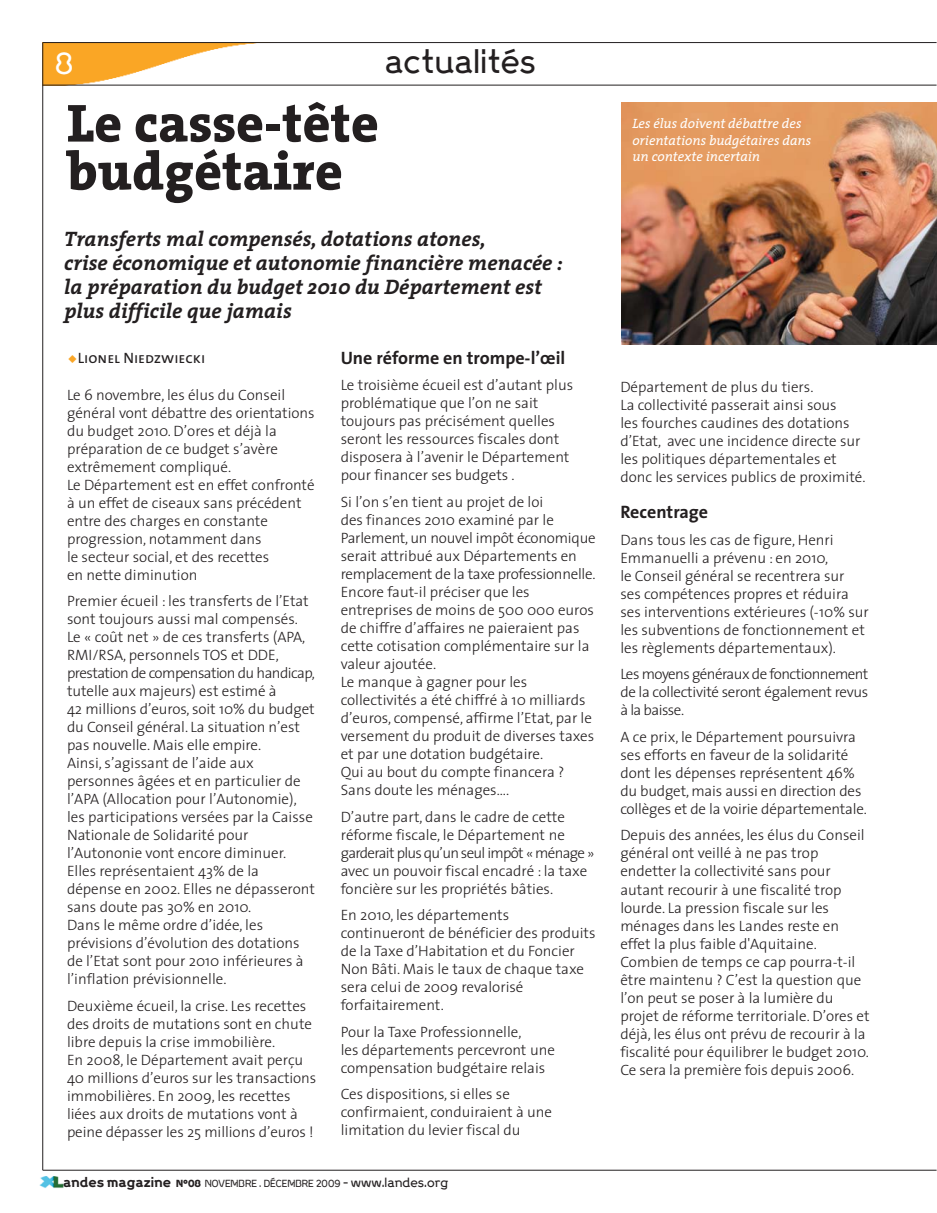
<style>
.page{position:relative;width:937px;height:1213px;background:#fff}
.page>*{position:absolute;margin:0;border:0;box-sizing:border-box;transform-origin:0 0}
.t1{font:800 54px/48px "The Serif";color:#231f20}
.t2{font:500 30px "Progress";color:#231f20}
.t3{font:500 27px "Progress";color:#fff}
.t4{font:italic 700 21px/24px "The Serif";color:#231f20}
.t5{font:700 18px "The Sans";color:#231f20}
.t6{font:300 15px/18px "The Sans";color:#231f20}
.t7{font:15px "The Sans Caps";color:#231f20}
.t8{font:italic 13.5px/16.2px "The Serif";color:#fff}
.t9{font:500 9px "Progress";color:#231f20}
.s1{font-family:"Lucida Grande";color:#faa627}
.s2{font-weight:700;font-size:12.75px}
.s3{font-weight:900}
.s4{font-size:11.85px}
</style>
<div class="page">
<img style="left:621px;top:102px;width:315px;height:242px">
<img style="left:43px;top:43px;width:234px;height:42px">
<hr style="left:43px;top:42px;width:893px;height:1px;background:#231f20">
<hr style="left:43px;top:85px;width:893px;height:1px;background:#231f20">
<hr style="left:43px;top:1169px;width:893px;height:1px;background:#231f20">
<hr style="left:42px;top:43px;width:1px;height:1126px;background:#231f20">
<img style="left:40px;top:1176px;width:24px;height:12px">
<h3 class="t3" style="left:55px;top:53px;width:20px">8</h3>
<h2 class="t2" style="left:384px;top:49px;width:152px">actualités</h2>
<h1 class="t1" style="left:67px;top:104px;width:313px">Le casse-tête budgétaire</h1>
<h3 class="t4" style="left:64px;top:229px;width:500px">Transferts mal compensés, dotations atones,<br>crise économique et autonomie financière menacée : la préparation du budget 2010 du Département est plus difficile que jamais</h3>
<p class="t7" style="left:67px;top:349px;width:140px"><span class="s1">◆</span>Lionel Niedzwiecki</p>
<p class="t6" style="left:67px;top:387px;width:249px">Le 6 novembre, les élus du Conseil général vont débattre des orientations du budget 2010. D’ores et déjà la préparation de ce budget s’avère extrêmement compliqué.<br>Le Département est en effet confronté à un effet de ciseaux sans précédent entre des charges en constante progression, notamment dans<br>le secteur social, et des recettes<br>en nette diminution</p>
<p class="t6" style="left:67px;top:593px;width:249px">Premier écueil : les transferts de l’Etat sont toujours aussi mal compensés.<br>Le « coût net » de ces transferts (APA, RMI/RSA, personnels TOS et DDE, prestation de compensation du handicap, tutelle aux majeurs) est estimé à<br>42 millions d’euros, soit 10% du budget du Conseil général. La situation n’est pas nouvelle. Mais elle empire.<br>Ainsi, s’agissant de l’aide aux personnes âgées et en particulier de l’APA (Allocation pour l’Autonomie), les participations versées par la Caisse Nationale de Solidarité pour l’Autononie vont encore diminuer.<br>Elles représentaient 43% de la dépense en 2002. Elles ne dépasseront sans doute pas 30% en 2010.<br>Dans le même ordre d’idée, les prévisions d’évolution des dotations de l’Etat sont pour 2010 inférieures à l’inflation prévisionnelle.</p>
<p class="t6" style="left:67px;top:998px;width:251px">Deuxième écueil, la crise. Les recettes des droits de mutations sont en chute libre depuis la crise immobilière.<br>En 2008, le Département avait perçu 40 millions d’euros sur les transactions immobilières. En 2009, les recettes liées aux droits de mutations vont à peine dépasser les 25 millions d’euros !</p>
<p class="t5" style="left:340px;top:350px;width:226px">Une réforme en trompe-l’œil</p>
<p class="t6" style="left:340px;top:378px;width:234px">Le troisième écueil est d’autant plus problématique que l’on ne sait toujours pas précisément quelles seront les ressources fiscales dont disposera à l’avenir le Département pour financer ses budgets .</p>
<p class="t6" style="left:340px;top:494px;width:256px">Si l’on s’en tient au projet de loi<br>des finances 2010 examiné par le Parlement, un nouvel impôt économique serait attribué aux Départements en remplacement de la taxe professionnelle.<br>Encore faut-il préciser que les entreprises de moins de 500 000 euros de chiffre d’affaires ne paieraient pas cette cotisation complémentaire sur la valeur ajoutée.<br>Le manque à gagner pour les collectivités a été chiffré à 10 milliards d’euros, compensé, affirme l’Etat, par le versement du produit de diverses taxes et par une dotation budgétaire.<br>Qui au bout du compte financera ?<br>Sans doute les ménages….</p>
<p class="t6" style="left:340px;top:809px;width:255px">D’autre part, dans le cadre de cette réforme fiscale, le Département ne garderait plus qu’un seul impôt « ménage » avec un pouvoir fiscal encadré : la taxe foncière sur les propriétés bâties.</p>
<p class="t6" style="left:340px;top:907px;width:256px">En 2010, les départements continueront de bénéficier des produits de la Taxe d’Habitation et du Foncier<br>Non Bâti. Mais le taux de chaque taxe sera celui de 2009 revalorisé forfaitairement.</p>
<p class="t6" style="left:340px;top:1024px;width:216px">Pour la Taxe Professionnelle,<br>les départements percevront une compensation budgétaire relais</p>
<p class="t6" style="left:340px;top:1086px;width:213px">Ces dispositions, si elles se confirmaient, conduiraient à une limitation du levier fiscal du</p>
<p class="t9" style="left:63px;top:1179px;width:386px"><span class="s2">andes magazine</span> <span class="s3">N°08</span> NOVEMBRE . DÉCEMBRE 2009 <span class="s4">- www.landes.org</span></p>
<p class="t8" style="left:632px;top:117px;width:180px">Les élus doivent débattre des orientations budgétaires dans un contexte incertain</p>
<p class="t6" style="left:620px;top:379px;width:246px">Département de plus du tiers.<br>La collectivité passerait ainsi sous<br>les fourches caudines des dotations d’Etat, avec une incidence directe sur les politiques départementales et donc les services publics de proximité.</p>
<p class="t5" style="left:620px;top:505px;width:89px">Recentrage</p>
<p class="t6" style="left:620px;top:532px;width:250px">Dans tous les cas de figure, Henri Emmanuelli a prévenu : en 2010,<br>le Conseil général se recentrera sur<br>ses compétences propres et réduira ses interventions extérieures (-10% sur les subventions de fonctionnement et les règlements départementaux).</p>
<p class="t6" style="left:620px;top:666px;width:249px;text-align:justify">Les moyens généraux de fonctionnement de la collectivité seront également revus à la baisse.</p>
<p class="t6" style="left:620px;top:729px;width:248px">A ce prix, le Département poursuivra ses efforts en faveur de la solidarité dont les dépenses représentent 46% du budget, mais aussi en direction des collèges et de la voirie départementale.</p>
<p class="t6" style="left:620px;top:827px;width:251px">Depuis des années, les élus du Conseil général ont veillé à ne pas trop endetter la collectivité sans pour autant recourir à une fiscalité trop lourde. La pression fiscale sur les ménages dans les Landes reste en effet la plus faible d'Aquitaine.<br>Combien de temps ce cap pourra-t-il être maintenu ? C’est la question que l’on peut se poser à la lumière du projet de réforme territoriale. D’ores et déjà, les élus ont prévu de recourir à la fiscalité pour équilibrer le budget 2010.<br>Ce sera la première fois depuis 2006.</p>
</div>
